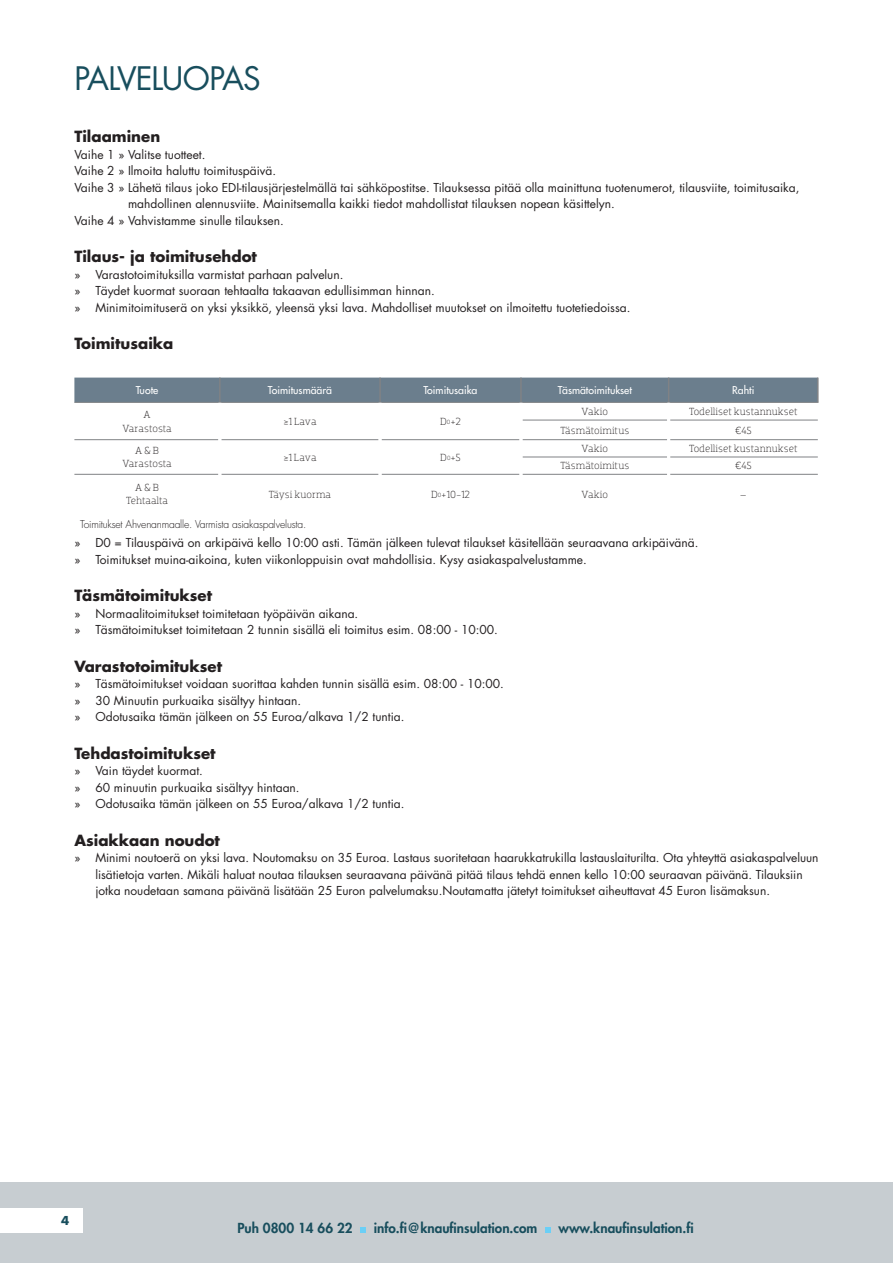
<style>
.page{position:relative;width:893px;height:1263px;background:#fff}
.page>*{position:absolute;margin:0;border:0;box-sizing:border-box;transform-origin:0 0}
.t1{font:31.5px "Futura Std";letter-spacing:-.035em;color:#184e5d}
.t2{font:700 15px "Futura Std";color:#231f20}
.t3{font:800 13.5px "Futura Std";color:#184e5d}
.t4{font:12px/16.5px "Futura Std";color:#231f20}
.t5{font:700 12px "Futura";color:#184e5d}
.t6{font:300 10.5px/13.5px "Dobra Slab";color:#231f20;text-align:center}
.t7{font:500 10.5px "Futura Std";color:#fff}
.t8{font:300 10.5px "Futura Std";letter-spacing:-.02em;color:#231f20}
.s1{font-size:6.15px}
</style>
<div class="page">
<div style="left:0;top:1182px;width:893px;height:81px;background:#c7cdd1"></div>
<svg style="left:360px;top:1227px;width:6px;height:5px"></svg>
<svg style="left:545px;top:1227px;width:6px;height:5px"></svg>
<div style="left:0;top:1208px;width:82px;height:24px;background:#fff"></div>
<div style="left:74px;top:378px;width:743px;height:24px;background:#6b7e8d"></div>
<hr style="left:817px;top:378px;width:2px;height:24px;background:#808285">
<hr style="left:74px;top:402px;width:146px;height:1px;background:#808285">
<hr style="left:220px;top:402px;width:160px;height:1px;background:#808285">
<hr style="left:380px;top:402px;width:141px;height:1px;background:#808285">
<hr style="left:521px;top:402px;width:148px;height:1px;background:#808285">
<hr style="left:669px;top:402px;width:150px;height:1px;background:#808285">
<hr style="left:522px;top:420px;width:145px;height:1px;background:#808285">
<hr style="left:670px;top:420px;width:148px;height:1px;background:#808285">
<hr style="left:74px;top:439px;width:144px;height:1px;background:#808285">
<hr style="left:221px;top:439px;width:158px;height:1px;background:#808285">
<hr style="left:382px;top:439px;width:137px;height:1px;background:#808285">
<hr style="left:522px;top:439px;width:145px;height:1px;background:#808285">
<hr style="left:670px;top:439px;width:148px;height:1px;background:#808285">
<hr style="left:522px;top:457px;width:145px;height:1px;background:#808285">
<hr style="left:670px;top:457px;width:148px;height:1px;background:#808285">
<hr style="left:74px;top:474px;width:144px;height:1px;background:#808285">
<hr style="left:221px;top:474px;width:158px;height:1px;background:#808285">
<hr style="left:382px;top:474px;width:137px;height:1px;background:#808285">
<hr style="left:522px;top:474px;width:145px;height:1px;background:#808285">
<hr style="left:670px;top:474px;width:148px;height:1px;background:#808285">
<h1 class="t1" style="left:74px;top:58px;width:188px">PALVELUOPAS</h1>
<p class="t2" style="left:74px;top:127px;width:87px">Tilaaminen</p>
<p class="t4" style="left:74px;top:146px;width:133px">Vaihe 1 » Valitse tuotteet.</p>
<p class="t4" style="left:74px;top:163px;width:203px">Vaihe 2 » Ilmoita haluttu toimituspäivä.</p>
<p class="t4" style="left:74px;top:179px;width:727px">Vaihe 3 » Lähetä tilaus joko EDI-tilausjärjestelmällä tai sähköpostitse. Tilauksessa pitää olla mainittuna tuotenumerot, tilausviite, toimitusaika,</p>
<p class="t4" style="left:128px;top:196px;width:488px">mahdollinen alennusviite. Mainitsemalla kaikki tiedot mahdollistat tilauksen nopean käsittelyn.</p>
<p class="t4" style="left:74px;top:212px;width:211px">Vaihe 4 » Vahvistamme sinulle tilauksen.</p>
<p class="t2" style="left:74px;top:247px;width:184px">Tilaus- ja toimitusehdot</p>
<p class="t4" style="left:74px;top:266px;width:558px">» Varastotoimituksilla varmistat parhaan palvelun.<br>» Täydet kuormat suoraan tehtaalta takaavan edullisimman hinnan.<br>» Minimitoimituserä on yksi yksikkö, yleensä yksi lava. Mahdolliset muutokset on ilmoitettu tuotetiedoissa.</p>
<p class="t2" style="left:74px;top:334px;width:101px">Toimitusaika</p>
<p class="t7" style="left:136px;top:384px;width:24px">Tuote</p>
<p class="t7" style="left:268px;top:384px;width:65px">Toimitusmäärä</p>
<p class="t7" style="left:424px;top:384px;width:55px">Toimitusaika</p>
<p class="t7" style="left:558px;top:384px;width:76px">Täsmätoimitukset</p>
<p class="t7" style="left:732px;top:384px;width:24px">Rahti</p>
<p class="t6" style="left:122px;top:408px;width:51px">A<br>Varastosta</p>
<p class="t6" style="left:283px;top:415px;width:35px">≥1 Lava</p>
<p class="t6" style="left:440px;top:415px;width:22px">D<span class="s1">0</span>+2</p>
<p class="t6" style="left:582px;top:405px;width:28px">Vakio</p>
<p class="t6" style="left:689px;top:405px;width:110px">Todelliset kustannukset</p>
<p class="t6" style="left:560px;top:423px;width:70px">Täsmätoimitus</p>
<p class="t6" style="left:735px;top:423px;width:18px">€45</p>
<p class="t6" style="left:122px;top:444px;width:51px">A &amp; B<br>Varastosta</p>
<p class="t6" style="left:283px;top:450px;width:35px">≥1 Lava</p>
<p class="t6" style="left:440px;top:450px;width:22px">D<span class="s1">0</span>+5</p>
<p class="t6" style="left:582px;top:442px;width:28px">Vakio</p>
<p class="t6" style="left:689px;top:442px;width:110px">Todelliset kustannukset</p>
<p class="t6" style="left:560px;top:459px;width:70px">Täsmätoimitus</p>
<p class="t6" style="left:735px;top:459px;width:18px">€45</p>
<p class="t6" style="left:126px;top:480px;width:44px">A &amp; B<br>Tehtaalta</p>
<p class="t6" style="left:269px;top:487px;width:64px">Täysi kuorma</p>
<p class="t6" style="left:431px;top:487px;width:41px">D<span class="s1">0</span>+10-12</p>
<p class="t6" style="left:582px;top:487px;width:28px">Vakio</p>
<p class="t8" style="left:80px;top:518px;width:227px">Toimitukset Ahvenanmaalle. Varmista asiakaspalvelusta.</p>
<p class="t4" style="left:74px;top:535px;width:625px">» D0 = Tilauspäivä on arkipäivä kello 10:00 asti. Tämän jälkeen tulevat tilaukset käsitellään seuraavana arkipäivänä. » Toimitukset muina-aikoina, kuten viikonloppuisin ovat mahdollisia. Kysy asiakaspalvelustamme.</p>
<p class="t2" style="left:74px;top:586px;width:139px">Täsmätoimitukset</p>
<p class="t4" style="left:74px;top:605px;width:425px">» Normaalitoimitukset toimitetaan työpäivän aikana.<br>» Täsmätoimitukset toimitetaan 2 tunnin sisällä eli toimitus esim. 08:00 - 10:00.</p>
<p class="t2" style="left:74px;top:656px;width:149px">Varastotoimitukset</p>
<p class="t4" style="left:74px;top:676px;width:431px">» Täsmätoimitukset voidaan suorittaa kahden tunnin sisällä esim. 08:00 - 10:00. » 30 Minuutin purkuaika sisältyy hintaan.<br>» Odotusaika tämän jälkeen on 55 Euroa/alkava 1/2 tuntia.</p>
<p class="t2" style="left:74px;top:743px;width:143px">Tehdastoimitukset</p>
<p class="t4" style="left:74px;top:763px;width:332px">» Vain täydet kuormat.<br>» 60 minuutin purkuaika sisältyy hintaan.<br>» Odotusaika tämän jälkeen on 55 Euroa/alkava 1/2 tuntia.</p>
<p class="t2" style="left:74px;top:830px;width:147px">Asiakkaan noudot</p>
<p class="t4" style="left:95px;top:850px;width:725px;text-indent:-21px">» Minimi noutoerä on yksi lava. Noutomaksu on 35 Euroa. Lastaus suoritetaan haarukkatrukilla lastauslaiturilta. Ota yhteyttä asiakaspalveluun lisätietoja varten. Mikäli haluat noutaa tilauksen seuraavana päivänä pitää tilaus tehdä ennen kello 10:00 seuraavan päivänä. Tilauksiin jotka noudetaan samana päivänä lisätään 25 Euron palvelumaksu.Noutamatta jätetyt toimitukset aiheuttavat 45 Euron lisämaksun.</p>
<p class="t5" style="left:61px;top:1212px;width:10px">4</p>
<p class="t3" style="left:237px;top:1219px;width:117px">Puh 0800 14 66 22</p>
<p class="t3" style="left:374px;top:1219px;width:165px">info.fi@knaufinsulation.com</p>
<p class="t3" style="left:558px;top:1219px;width:137px">www.knaufinsulation.fi</p>
</div>
